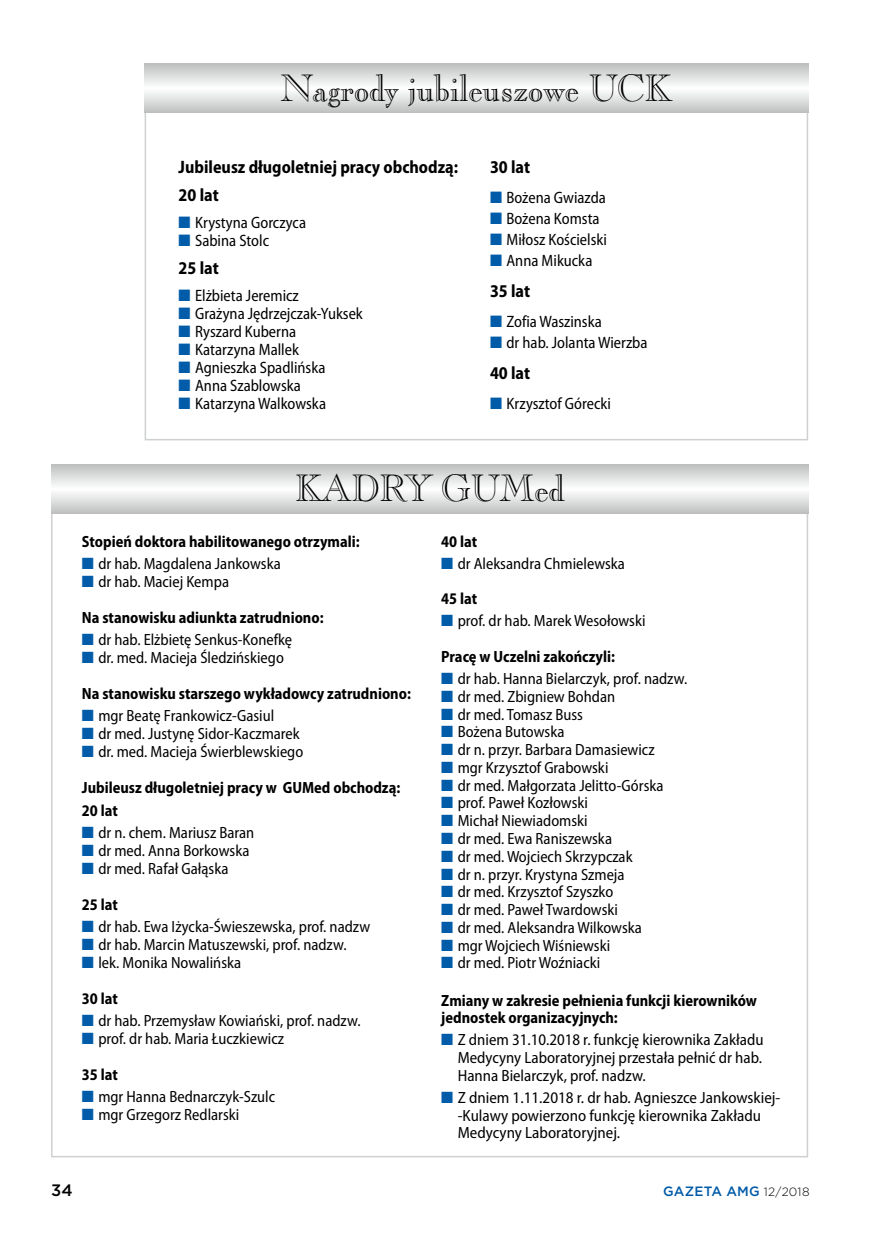
<style>
.page{position:relative;width:872px;height:1234px;background:#fff}
.page>*{position:absolute;margin:0;border:0;box-sizing:border-box;transform-origin:0 0}
.t1{font:37.5px "Caslon Opnface EU";color:#000;scale:.96 1}
.t2{font:700 semi-condensed 18px/28px "Myriad Pro";color:#000;scale:.96 1}
.t3{font:semi-condensed 16.5px "Myriad Pro";color:#000;scale:.96 1}
.t4{font:500 16.5px "Gotham";color:#000}
.t5{font:semi-condensed 16.2px/17.7px "Myriad Pro";color:#000}
.t6{font:700 semi-condensed 16.2px/22.2px "Myriad Pro";color:#000;scale:.95 1}
.t7{font:500 13.5px "Gotham";letter-spacing:.015em;color:#005ba8}
.s1{color:#005ba8}
.s2{font-weight:700}
.s3{font-weight:300;font-size:12px;color:#000}
</style>
<div class="page">
<svg style="left:145px;top:64px;width:663px;height:49px"></svg>
<svg style="left:51px;top:464px;width:757px;height:49px"></svg>
<h1 class="t1" style="left:281px;top:64px;width:408px">Nagrody jubileuszowe UCK</h1>
<p class="t2" style="left:179px;top:152px;width:292px">Jubileusz długoletniej pracy obchodzą:<br>20 lat</p>
<p class="t3" style="left:179px;top:212px;width:134px"><span class="s1">■</span> Krystyna Gorczyca</p>
<p class="t3" style="left:179px;top:230px;width:96px"><span class="s1">■</span> Sabina Stolc</p>
<p class="t2" style="left:179px;top:253px;width:43px">25 lat</p>
<p class="t3" style="left:179px;top:285px;width:127px"><span class="s1">■</span> Elżbieta Jeremicz</p>
<p class="t3" style="left:179px;top:303px;width:193px"><span class="s1">■</span> Grażyna Jędrzejczak-Yuksek</p>
<p class="t3" style="left:179px;top:321px;width:124px"><span class="s1">■</span> Ryszard Kuberna</p>
<p class="t3" style="left:179px;top:339px;width:127px"><span class="s1">■</span> Katarzyna Mallek</p>
<p class="t3" style="left:179px;top:357px;width:154px"><span class="s1">■</span> Agnieszka Spadlińska</p>
<p class="t3" style="left:179px;top:375px;width:129px"><span class="s1">■</span> Anna Szablowska</p>
<p class="t3" style="left:179px;top:393px;width:155px"><span class="s1">■</span> Katarzyna Walkowska</p>
<p class="t2" style="left:490px;top:152px;width:43px">30 lat</p>
<p class="t3" style="left:490px;top:187px;width:122px"><span class="s1">■</span> Bożena Gwiazda</p>
<p class="t3" style="left:490px;top:208px;width:116px"><span class="s1">■</span> Bożena Komsta</p>
<p class="t3" style="left:490px;top:229px;width:123px"><span class="s1">■</span> Miłosz Kościelski</p>
<p class="t3" style="left:490px;top:250px;width:108px"><span class="s1">■</span> Anna Mikucka</p>
<p class="t2" style="left:490px;top:277px;width:43px">35 lat</p>
<p class="t3" style="left:490px;top:311px;width:118px"><span class="s1">■</span> Zofia Waszinska</p>
<p class="t3" style="left:490px;top:332px;width:166px"><span class="s1">■</span> dr hab. Jolanta Wierzba</p>
<p class="t2" style="left:490px;top:359px;width:43px">40 lat</p>
<p class="t3" style="left:490px;top:393px;width:127px"><span class="s1">■</span> Krzysztof Górecki</p>
<h1 class="t1" style="left:295px;top:465px;width:281px">KADRY GUMed</h1>
<p class="t6" style="left:82px;top:530px;width:294px">Stopień doktora habilitowanego otrzymali:</p>
<p class="t5" style="left:82px;top:554px;width:200px"><span class="s1">■</span> dr hab. Magdalena Jankowska</p>
<p class="t5" style="left:82px;top:572px;width:149px"><span class="s1">■</span> dr hab. Maciej Kempa</p>
<p class="t6" style="left:82px;top:606px;width:256px">Na stanowisku adiunkta zatrudniono:</p>
<p class="t5" style="left:82px;top:630px;width:212px"><span class="s1">■</span> dr hab. Elżbietę Senkus-Konefkę</p>
<p class="t5" style="left:82px;top:648px;width:203px"><span class="s1">■</span> dr. med. Macieja Śledzińskiego</p>
<p class="t6" style="left:82px;top:682px;width:348px">Na stanowisku starszego wykładowcy zatrudniono:</p>
<p class="t5" style="left:82px;top:706px;width:194px"><span class="s1">■</span> mgr Beatę Frankowicz-Gasiul</p>
<p class="t5" style="left:82px;top:724px;width:219px"><span class="s1">■</span> dr med. Justynę Sidor-Kaczmarek</p>
<p class="t5" style="left:82px;top:742px;width:223px"><span class="s1">■</span> dr. med. Macieja Świerblewskiego</p>
<p class="t6" style="left:82px;top:776px;width:337px">Jubileusz długoletniej pracy w GUMed obchodzą:<br>20 lat</p>
<p class="t5" style="left:82px;top:823px;width:174px"><span class="s1">■</span> dr n. chem. Mariusz Baran</p>
<p class="t5" style="left:82px;top:841px;width:169px"><span class="s1">■</span> dr med. Anna Borkowska</p>
<p class="t5" style="left:82px;top:859px;width:148px"><span class="s1">■</span> dr med. Rafał Gałąska</p>
<p class="t6" style="left:82px;top:892px;width:39px">25 lat</p>
<p class="t5" style="left:82px;top:917px;width:290px"><span class="s1">■</span> dr hab. Ewa Iżycka-Świeszewska, prof. nadzw</p>
<p class="t5" style="left:82px;top:935px;width:266px"><span class="s1">■</span> dr hab. Marcin Matuszewski, prof. nadzw.</p>
<p class="t5" style="left:82px;top:953px;width:161px"><span class="s1">■</span> lek. Monika Nowalińska</p>
<p class="t6" style="left:82px;top:986px;width:39px">30 lat</p>
<p class="t5" style="left:82px;top:1011px;width:280px"><span class="s1">■</span> dr hab. Przemysław Kowiański, prof. nadzw.</p>
<p class="t5" style="left:82px;top:1029px;width:204px"><span class="s1">■</span> prof. dr hab. Maria Łuczkiewicz</p>
<p class="t6" style="left:82px;top:1062px;width:39px">35 lat</p>
<p class="t5" style="left:82px;top:1087px;width:195px"><span class="s1">■</span> mgr Hanna Bednarczyk-Szulc</p>
<p class="t5" style="left:82px;top:1105px;width:159px"><span class="s1">■</span> mgr Grzegorz Redlarski</p>
<p class="t6" style="left:441px;top:530px;width:39px">40 lat</p>
<p class="t5" style="left:441px;top:545px;width:185px;line-height:35.5px"><span class="s1">■</span> dr Aleksandra Chmielewska<br><span class="s2">45 lat</span></p>
<p class="t5" style="left:441px;top:603px;width:206px;line-height:35.5px"><span class="s1">■</span> prof. dr hab. Marek Wesołowski<br><span class="s2">Pracę w Uczelni zakończyli:</span></p>
<p class="t5" style="left:441px;top:669px;width:247px"><span class="s1">■</span> dr hab. Hanna Bielarczyk, prof. nadzw.</p>
<p class="t5" style="left:441px;top:687px;width:175px"><span class="s1">■</span> dr med. Zbigniew Bohdan</p>
<p class="t5" style="left:441px;top:704px;width:143px"><span class="s1">■</span> dr med. Tomasz Buss</p>
<p class="t5" style="left:441px;top:722px;width:125px"><span class="s1">■</span> Bożena Butowska</p>
<p class="t5" style="left:441px;top:740px;width:215px"><span class="s1">■</span> dr n. przyr. Barbara Damasiewicz</p>
<p class="t5" style="left:441px;top:758px;width:169px"><span class="s1">■</span> mgr Krzysztof Grabowski</p>
<p class="t5" style="left:441px;top:776px;width:224px"><span class="s1">■</span> dr med. Małgorzata Jelitto-Górska</p>
<p class="t5" style="left:441px;top:793px;width:148px"><span class="s1">■</span> prof. Paweł Kozłowski</p>
<p class="t5" style="left:441px;top:811px;width:148px"><span class="s1">■</span> Michał Niewiadomski</p>
<p class="t5" style="left:441px;top:829px;width:172px"><span class="s1">■</span> dr med. Ewa Raniszewska</p>
<p class="t5" style="left:441px;top:847px;width:193px"><span class="s1">■</span> dr med. Wojciech Skrzypczak</p>
<p class="t5" style="left:441px;top:864px;width:185px"><span class="s1">■</span> dr n. przyr. Krystyna Szmeja</p>
<p class="t5" style="left:441px;top:882px;width:173px"><span class="s1">■</span> dr med. Krzysztof Szyszko</p>
<p class="t5" style="left:441px;top:900px;width:178px"><span class="s1">■</span> dr med. Paweł Twardowski</p>
<p class="t5" style="left:441px;top:918px;width:202px"><span class="s1">■</span> dr med. Aleksandra Wilkowska</p>
<p class="t5" style="left:441px;top:935px;width:170px"><span class="s1">■</span> mgr Wojciech Wiśniewski</p>
<p class="t5" style="left:441px;top:953px;width:160px"><span class="s1">■</span> dr med. Piotr Woźniacki</p>
<p class="t6" style="left:441px;top:990px;width:334px;line-height:17.7px">Zmiany w zakresie pełnienia funkcji kierowników jednostek organizacyjnych:</p>
<p class="t5" style="left:458px;top:1030px;width:307px;text-align:justify;text-indent:-16px"><span class="s1">■</span> Z dniem 31.10.2018 r. funkcję kierownika Zakładu Medycyny Laboratoryjnej przestała pełnić dr hab.<br>Hanna Bielarczyk, prof. nadzw.</p>
<p class="t5" style="left:458px;top:1087px;width:324px;text-indent:-16px"><span class="s1">■</span> Z dniem 1.11.2018 r. dr hab. Agnieszce Jankowskiej--Kulawy powierzono funkcję kierownika Zakładu<br>Medycyny Laboratoryjnej.</p>
<p class="t4" style="left:51px;top:1179px;width:23px">34</p>
<p class="t7" style="left:663px;top:1182px;width:148px">GAZETA AMG <span class="s3">12/2018</span></p>
</div>
